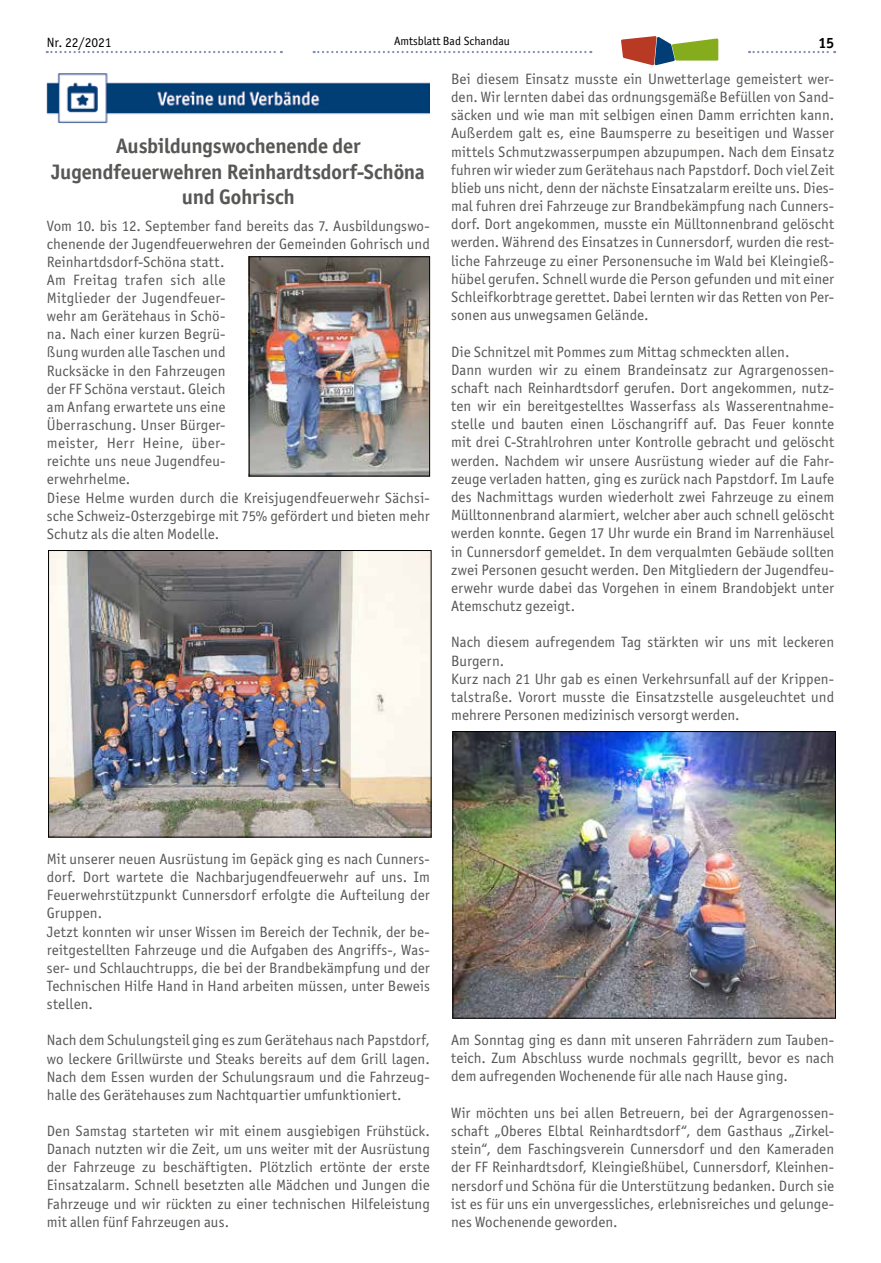
<style>
.page{position:relative;width:881px;height:1263px;background:#fff}
.page>*{position:absolute;margin:0;border:0;box-sizing:border-box;transform-origin:0 0}
.t1{font:700 21px/25.3px "Officina San ITC";letter-spacing:-.01em;color:#575756;text-align:center}
.t2{font:15px/18.1px "Officina San ITC";letter-spacing:.01em;color:#575756;text-align:justify}
.t3{font:700 15px "Officina San ITC";color:#000}
.t4{font:13.5px "Officina San ITC";color:#000}
.t5{font:12px "Officina San ITC";color:#000}
</style>
<div class="page">
<svg style="left:313px;top:51px;width:278px;height:2px"></svg>
<svg style="left:47px;top:51px;width:235px;height:2px"></svg>
<svg style="left:748px;top:51px;width:86px;height:2px"></svg>
<svg style="left:621px;top:36px;width:97px;height:29px"></svg>
<img style="left:454px;top:733px;width:379px;height:283px">
<div style="left:452px;top:731px;width:383px;height:287px;border:1px solid #000"></div>
<img style="left:47px;top:73px;width:382px;height:51px">
<img style="left:50px;top:552px;width:379px;height:283px">
<div style="left:48px;top:550px;width:383px;height:287px;border:1px solid #000"></div>
<img style="left:251px;top:259px;width:176px;height:215px">
<p class="t4" style="left:47px;top:34px;width:66px">Nr. 22/2021</p>
<p class="t5" style="left:394px;top:34px;width:117px">Amtsblatt Bad Schandau</p>
<p class="t3" style="left:818px;top:34px;width:17px">15</p>
<p class="t2" style="left:451px;top:70px;width:384px">Bei diesem Einsatz musste ein Unwetterlage gemeistert wer&shy;den. Wir lernten dabei das ordnungsgemäße Befüllen von Sand&shy;säcken und wie man mit selbigen einen Damm errichten kann.<br>Außerdem galt es, eine Baumsperre zu beseitigen und Wasser mittels Schmutzwasserpumpen abzupumpen. Nach dem Einsatz fuhren wir wieder zum Gerätehaus nach Papstdorf. Doch viel Zeit blieb uns nicht, denn der nächste Einsatzalarm ereilte uns. Dies&shy;mal fuhren drei Fahrzeuge zur Brandbekämpfung nach Cunners&shy;dorf. Dort angekommen, musste ein Mülltonnenbrand gelöscht werden. Während des Einsatzes in Cunnersdorf, wurden die rest&shy;liche Fahrzeuge zu einer Personensuche im Wald bei Kleingieß&shy;hübel gerufen. Schnell wurde die Person gefunden und mit einer Schleifkorbtrage gerettet. Dabei lernten wir das Retten von Per&shy;sonen aus unwegsamen Gelände.</p>
<p class="t2" style="left:451px;top:342px;width:384px;text-align:left">Die Schnitzel mit Pommes zum Mittag schmeckten allen.<br>Dann wurden wir zu einem Brandeinsatz zur Agrargenossen&shy;schaft nach Reinhardtsdorf gerufen. Dort angekommen, nutz&shy;ten wir ein bereitgestelltes Wasserfass als Wasserentnahme&shy;stelle und bauten einen Löschangriff auf. Das Feuer konnte mit drei C-Strahlrohren unter Kontrolle gebracht und gelöscht werden. Nachdem wir unsere Ausrüstung wieder auf die Fahr&shy;zeuge verladen hatten, ging es zurück nach Papstdorf. Im Laufe des Nachmittags wurden wiederholt zwei Fahrzeuge zu einem Mülltonnenbrand alarmiert, welcher aber auch schnell gelöscht werden konnte. Gegen 17 Uhr wurde ein Brand im Narrenhäusel in Cunnersdorf gemeldet. In dem verqualmten Gebäude sollten zwei Personen gesucht werden. Den Mitgliedern der Jugendfeu&shy;erwehr wurde dabei das Vorgehen in einem Brandobjekt unter Atemschutz gezeigt.</p>
<p class="t2" style="left:451px;top:633px;width:384px;text-align:left">Nach diesem aufregendem Tag stärkten wir uns mit leckeren Burgern.<br>Kurz nach 21 Uhr gab es einen Verkehrsunfall auf der Krippen&shy;talstraße. Vorort musste die Einsatzstelle ausgeleuchtet und mehrere Personen medizinisch versorgt werden.</p>
<h1 class="t1" style="left:52px;top:133px;width:375px">Ausbildungswochenende der<br>Jugendfeuerwehren Reinhardtsdorf-Schöna und Gohrisch</h1>
<p class="t2" style="left:47px;top:216px;width:384px;text-align:left">Vom 10. bis 12. September fand bereits das 7. Ausbildungswo&shy;chenende der Jugendfeuerwehren der Gemeinden Gohrisch und Reinhartdsdorf-Schöna statt.<br>Am Freitag trafen sich alle<br>Mitglieder der Jugendfeuer-<br>wehr am Gerätehaus in Schö-<br>na. Nach einer kurzen Begrü-<br>ßung wurden alle Taschen und<br>Rucksäcke in den Fahrzeugen<br>der FF Schöna verstaut. Gleich<br>am Anfang erwartete uns eine<br>Überraschung. Unser Bürger-<br>meister, Herr Heine, über-<br>reichte uns neue Jugendfeu-<br>erwehrhelme.<br>Diese Helme wurden durch die Kreisjugendfeuerwehr Sächsi&shy;sche Schweiz-Osterzgebirge mit 75% gefördert und bieten mehr Schutz als die alten Modelle.</p>
<p class="t2" style="left:47px;top:850px;width:384px;text-align:left">Mit unserer neuen Ausrüstung im Gepäck ging es nach Cunners&shy;dorf. Dort wartete die Nachbarjugendfeuerwehr auf uns. Im Feuerwehrstützpunkt Cunnersdorf erfolgte die Aufteilung der Gruppen.<br>Jetzt konnten wir unser Wissen im Bereich der Technik, der be&shy;reitgestellten Fahrzeuge und die Aufgaben des Angriffs-, Was&shy;ser- und Schlauchtrupps, die bei der Brandbekämpfung und der Technischen Hilfe Hand in Hand arbeiten müssen, unter Beweis stellen.</p>
<p class="t2" style="left:47px;top:1031px;width:384px">Nach dem Schulungsteil ging es zum Gerätehaus nach Papstdorf, wo leckere Grillwürste und Steaks bereits auf dem Grill lagen.<br>Nach dem Essen wurden der Schulungsraum und die Fahrzeug&shy;halle des Gerätehauses zum Nachtquartier umfunktioniert.</p>
<p class="t2" style="left:47px;top:1122px;width:384px">Den Samstag starteten wir mit einem ausgiebigen Frühstück.<br>Danach nutzten wir die Zeit, um uns weiter mit der Ausrüstung der Fahrzeuge zu beschäftigten. Plötzlich ertönte der erste Einsatzalarm. Schnell besetzten alle Mädchen und Jungen die Fahrzeuge und wir rückten zu einer technischen Hilfeleistung mit allen fünf Fahrzeugen aus.</p>
<p class="t2" style="left:451px;top:1031px;width:384px">Am Sonntag ging es dann mit unseren Fahrrädern zum Tauben&shy;teich. Zum Abschluss wurde nochmals gegrillt, bevor es nach dem aufregenden Wochenende für alle nach Hause ging.</p>
<p class="t2" style="left:451px;top:1103px;width:384px">Wir möchten uns bei allen Betreuern, bei der Agrargenossen&shy;schaft „Oberes Elbtal Reinhardtsdorf“, dem Gasthaus „Zirkel&shy;stein“, dem Faschingsverein Cunnersdorf und den Kameraden der FF Reinhardtsdorf, Kleingießhübel, Cunnersdorf, Kleinhen&shy;nersdorf und Schöna für die Unterstützung bedanken. Durch sie ist es für uns ein unvergessliches, erlebnisreiches und gelunge&shy;nes Wochenende geworden.</p>
</div>
